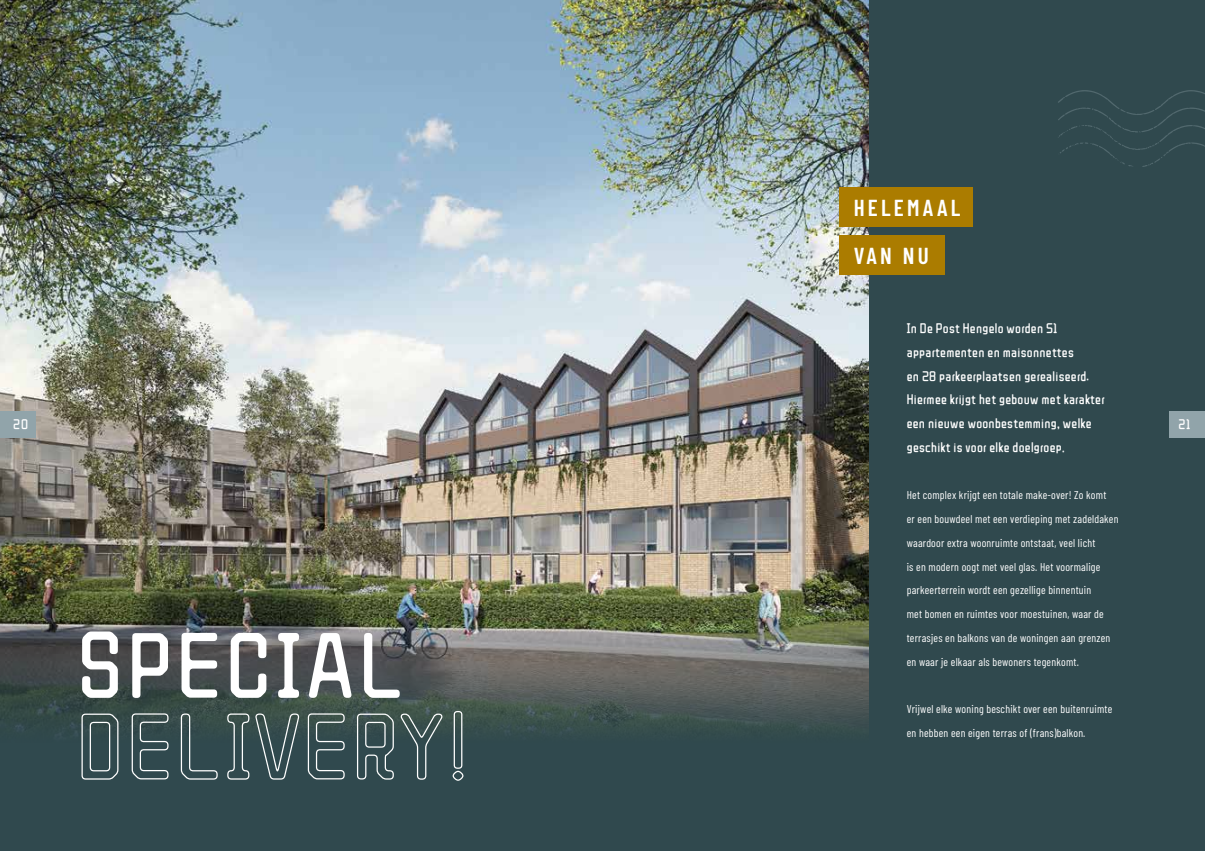
<style>
.page{position:relative;width:1205px;height:851px;background:#fff}
.page>*{position:absolute;margin:0;border:0;box-sizing:border-box;transform-origin:0 0}
.t1{font:90.12px/81.1px "ZCOOL Qing Ke Huang You";letter-spacing:.06em;color:#fff}
.t2{font:600 23px/48px "Barlow Condensed";letter-spacing:.14em;color:#fff}
.t3{font:13.75px/23.8px "ZCOOL Qing Ke Huang You";letter-spacing:.02em;color:#fff}
.t4{font:11.25px/23.8px "Barlow Condensed";letter-spacing:.02em;color:#fff}
.s1{font-size:75.25px}
</style>
<div class="page">
<div style="left:0;top:0;width:1205px;height:850px;background:#30494e"></div>
<img style="left:0;top:0;width:869px;height:607px">
<svg style="left:0;top:607px;width:869px;height:128px"></svg>
<div style="left:839px;top:188px;width:133px;height:39px;background:#ab7c00"></div>
<div style="left:839px;top:236px;width:105px;height:39px;background:#ab7c00"></div>
<svg style="left:1058px;top:90px;width:147px;height:77px"></svg>
<div style="left:1169px;top:411px;width:36px;height:27px;background:#91a4aa"></div>
<div style="left:0;top:411px;width:35px;height:27px;background:#91a4aa"></div>
<h2 class="t2" style="left:854px;top:182px;width:108px">HELEMAAL<br>VAN NU</h2>
<p class="t3" style="left:907px;top:316px;width:199px">In De Post Hengelo worden 51 appartementen en maisonnettes<br>en 28 parkeerplaatsen gerealiseerd.<br>Hiermee krijgt het gebouw met karakter een nieuwe woonbestemming, welke geschikt is voor elke doelgroep.</p>
<p class="t4" style="left:907px;top:482px;width:213px">Het complex krijgt een totale make-over! Zo komt<br>er een bouwdeel met een verdieping met zadeldaken waardoor extra woonruimte ontstaat, veel licht<br>is en modern oogt met veel glas. Het voormalige parkeerterrein wordt een gezellige binnentuin<br>met bomen en ruimtes voor moestuinen, waar de terrasjes en balkons van de woningen aan grenzen en waar je elkaar als bewoners tegenkomt.</p>
<p class="t4" style="left:907px;top:696px;width:207px">Vrijwel elke woning beschikt over een buitenruimte en hebben een eigen terras of (frans)balkon.</p>
<p class="t3" style="left:13px;top:412px;width:17px">20</p>
<p class="t3" style="left:1178px;top:412px;width:13px">21</p>
<h1 class="t1" style="left:78px;top:625px;width:390px">SPECIAL<br>DELIVERY<span class="s1">!</span></h1>
</div>
